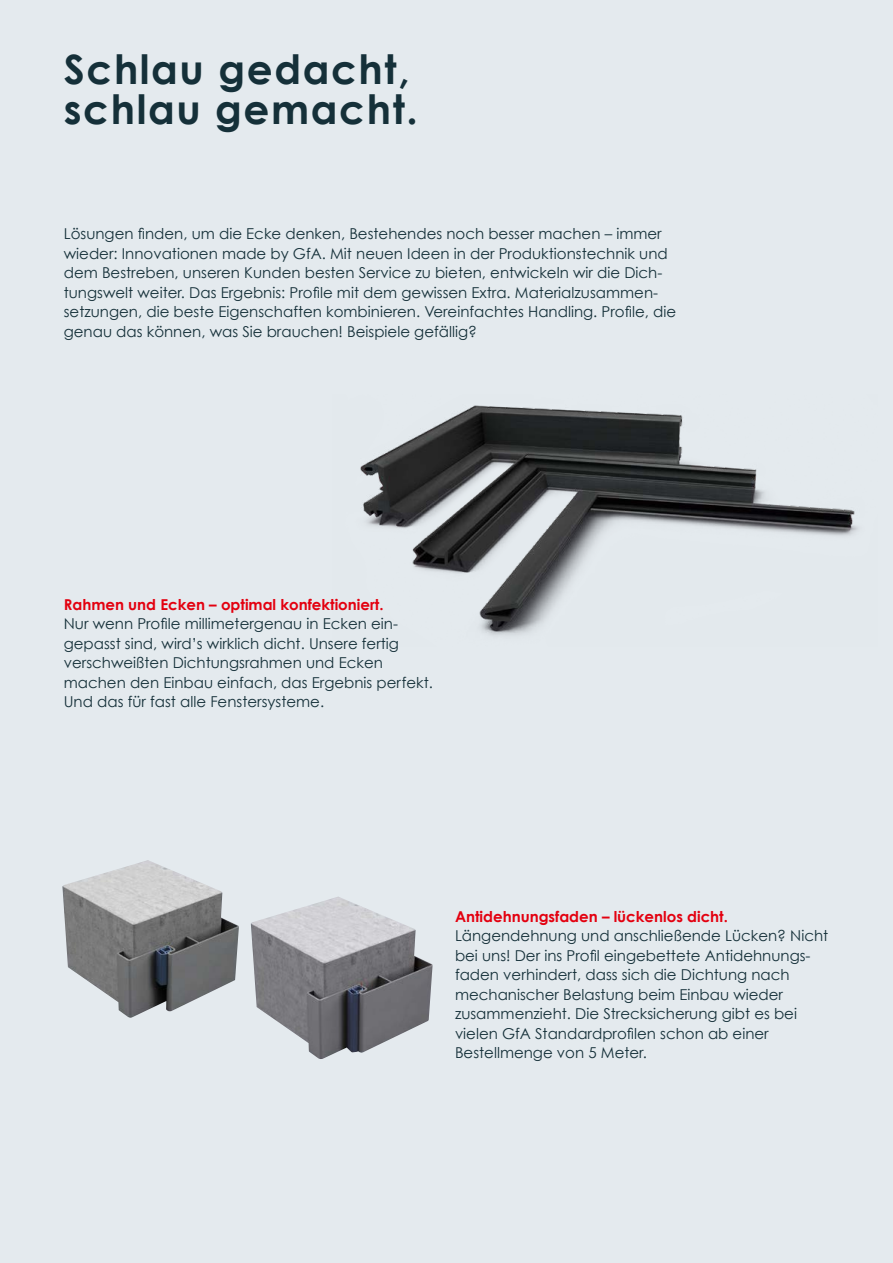
<style>
.page{position:relative;width:893px;height:1263px;background:#e4eaee}
.page>*{position:absolute;margin:0;border:0;box-sizing:border-box;transform-origin:0 0}
.Cover_Headline_dt{font:700 40.5px/40.5px "Century Gothic";letter-spacing:.04em;color:#153039}
.Copy_deutsch{font:15px/19.5px "Century Gothic";color:#153039}
.Copy_deutsch-2{font:700 15px "Century Gothic";color:#e3000f}
</style>
<div class="page">
<img style="left:360px;top:405px;width:498px;height:230px">
<img style="left:62px;top:860px;width:177px;height:158px">
<img style="left:251px;top:897px;width:182px;height:162px">
<p class="Cover_Headline_dt" style="left:64px;top:48px;width:355px">Schlau gedacht, schlau gemacht.</p>
<p class="Copy_deutsch" style="left:64px;top:224px;width:614px">Lösungen finden, um die Ecke denken, Bestehendes noch besser machen – immer wieder: Innovationen made by GfA. Mit neuen Ideen in der Produktionstechnik und dem Bestreben, unseren Kunden besten Service zu bieten, entwickeln wir die Dich&shy;tungswelt weiter. Das Ergebnis: Profile mit dem gewissen Extra. Materialzusammen&shy;setzungen, die beste Eigenschaften kombinieren. Vereinfachtes Handling. Profile, die genau das können, was Sie brauchen! Beispiele gefällig?</p>
<p class="Copy_deutsch-2" style="left:64px;top:595px;width:321px">Rahmen und Ecken – optimal konfektioniert.</p>
<p class="Copy_deutsch" style="left:64px;top:614px;width:371px">Nur wenn Profile millimetergenau in Ecken ein&shy;gepasst sind, wird’s wirklich dicht. Unsere fertig verschweißten Dichtungsrahmen und Ecken machen den Einbau einfach, das Ergebnis perfekt.<br>Und das für fast alle Fenstersysteme.</p>
<p class="Copy_deutsch-2" style="left:455px;top:907px;width:274px">Antidehnungsfaden – lückenlos dicht.</p>
<p class="Copy_deutsch" style="left:455px;top:926px;width:375px">Längendehnung und anschließende Lücken? Nicht bei uns! Der ins Profil eingebettete Antidehnungs&shy;faden verhindert, dass sich die Dichtung nach mechanischer Belastung beim Einbau wieder zusammenzieht. Die Strecksicherung gibt es bei vielen GfA Standardprofilen schon ab einer Bestellmenge von 5 Meter.</p>
</div>
